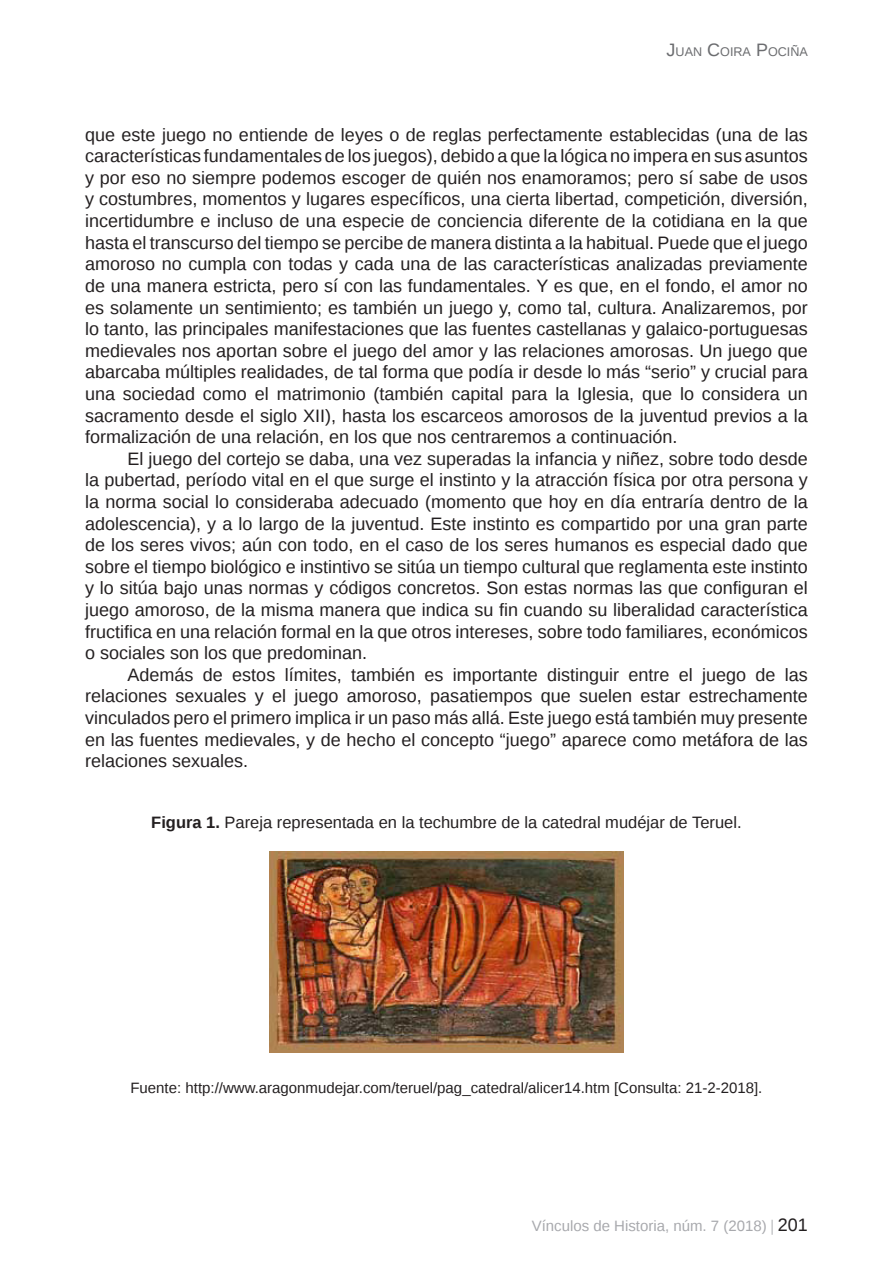
<style>
.page{position:relative;width:893px;height:1263px;background:#fff}
.page>*{position:absolute;margin:0;border:0;box-sizing:border-box;transform-origin:0 0}
.t1{font:18px/21.6px "Liberation Sans";color:#231f20;text-align:justify}
.t2{font:16.5px "Liberation Sans";color:#231f20}
.t3{font:15px "Liberation Sans";color:#231f20}
.t4{font:15px "Liberation Sans";color:#a8a9ad}
.t5{font:12.6px "Liberation Sans";color:#6c6d70}
.s1{font-size:18px}
.s2{font-weight:700}
.s3{font-family:"Adobe Garamond Pro"}
.s4{font-size:18px;color:#231f20}
</style>
<div class="page">
<img style="left:269px;top:852px;width:355px;height:201px">
<p class="t5" style="left:667px;top:44px;width:143px"><span class="s1">J</span>UAN <span class="s1">C</span>OIRA <span class="s1">P</span>OCIÑA</p>
<p class="t1" style="left:85px;top:124px;width:724px">que este juego no entiende de leyes o de reglas perfectamente establecidas (una de las características fundamentales de los juegos), debido a que la lógica no impera en sus asuntos y por eso no siempre podemos escoger de quién nos enamoramos; pero sí sabe de usos y costumbres, momentos y lugares específicos, una cierta libertad, competición, diversión, incertidumbre e incluso de una especie de conciencia diferente de la cotidiana en la que hasta el transcurso del tiempo se percibe de manera distinta a la habitual. Puede que el juego amoroso no cumpla con todas y cada una de las características analizadas previamente de una manera estricta, pero sí con las fundamentales. Y es que, en el fondo, el amor no es solamente un sentimiento; es también un juego y, como tal, cultura. Analizaremos, por lo tanto, las principales manifestaciones que las fuentes castellanas y galaico-portuguesas medievales nos aportan sobre el juego del amor y las relaciones amorosas. Un juego que abarcaba múltiples realidades, de tal forma que podía ir desde lo más “serio” y crucial para una sociedad como el matrimonio (también capital para la Iglesia, que lo considera un sacramento desde el siglo XII), hasta los escarceos amorosos de la juventud previos a la formalización de una relación, en los que nos centraremos a continuación.</p>
<p class="t1" style="left:85px;top:448px;width:724px;text-indent:43px">El juego del cortejo se daba, una vez superadas la infancia y niñez, sobre todo desde la pubertad, período vital en el que surge el instinto y la atracción física por otra persona y la norma social lo consideraba adecuado (momento que hoy en día entraría dentro de la adolescencia), y a lo largo de la juventud. Este instinto es compartido por una gran parte de los seres vivos; aún con todo, en el caso de los seres humanos es especial dado que sobre el tiempo biológico e instintivo se sitúa un tiempo cultural que reglamenta este instinto y lo sitúa bajo unas normas y códigos concretos. Son estas normas las que configuran el juego amoroso, de la misma manera que indica su fin cuando su liberalidad característica fructifica en una relación formal en la que otros intereses, sobre todo familiares, económicos o sociales son los que predominan.</p>
<p class="t1" style="left:85px;top:664px;width:724px;text-indent:43px">Además de estos límites, también es importante distinguir entre el juego de las relaciones sexuales y el juego amoroso, pasatiempos que suelen estar estrechamente vinculados pero el primero implica ir un paso más allá. Este juego está también muy presente en las fuentes medievales, y de hecho el concepto “juego” aparece como metáfora de las relaciones sexuales.</p>
<p class="t2" style="left:151px;top:813px;width:592px"><span class="s2">Figura 1.</span> Pareja representada en la techumbre de la catedral mudéjar de Teruel.</p>
<p class="t3" style="left:130px;top:1079px;width:633px">Fuente: http://www.aragonmudejar.com/teruel/pag_catedral/alicer14.htm [Consulta: 21-2-2018].</p>
<p class="t4" style="left:532px;top:1218px;width:278px">Vínculos de Historia, núm. 7 (2018) <span class="s3">|</span> <span class="s4">201</span></p>
</div>
